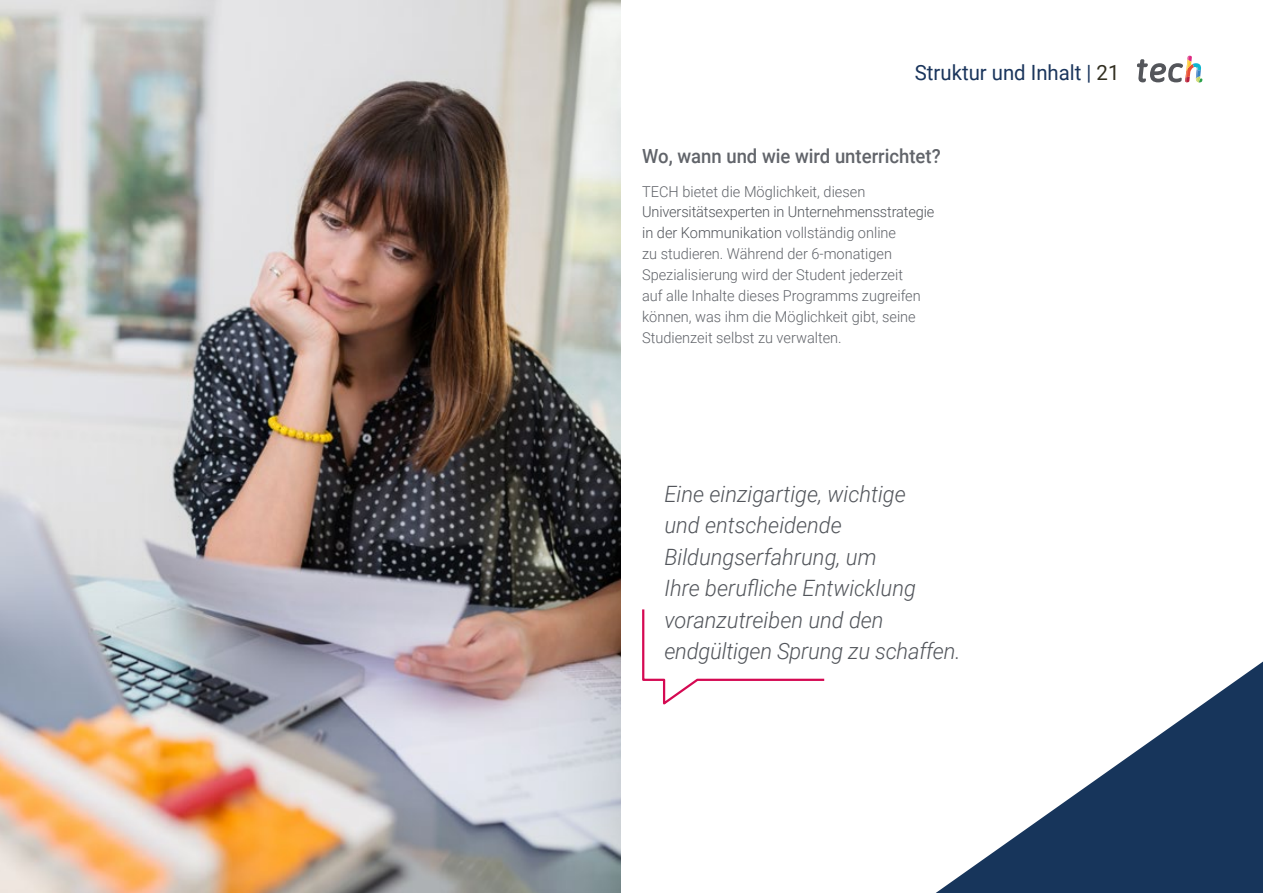
<style>
.page{position:relative;width:1263px;height:893px;background:#fff}
.page>*{position:absolute;margin:0;border:0;box-sizing:border-box;transform-origin:0 0}
.t1{font:italic 300 22.5px/31.5px "Roboto";color:#52555b}
.t2{font:21px "Roboto";color:#1a355c}
.t3{font:500 19.5px "Roboto";color:#61646a;scale:.95 1}
.t4{font:300 15px/21px "Roboto";color:#61646a}
.s1{color:#312e20}
.s2{color:#52555b}
</style>
<div class="page">
<img style="left:0;top:0;width:621px;height:893px">
<svg style="left:1137px;top:56px;width:65px;height:27px"></svg>
<svg style="left:936px;top:661px;width:327px;height:232px"></svg>
<svg style="left:642px;top:609px;width:183px;height:96px"></svg>
<h2 class="t2" style="left:915px;top:57px;width:206px">Struktur und Inhalt | <span class="s1">21</span></h2>
<h3 class="t3" style="left:642px;top:143px;width:316px">Wo, wann und wie wird unterrichtet?</h3>
<p class="t4" style="left:642px;top:181px;width:225px">TECH bietet die Möglichkeit, diesen</p>
<p class="t4" style="left:642px;top:200px;width:294px"><span class="s2">Universitätsexperten in Unternehmensstrategie in der Kommunikation</span> vollständig online<br>zu studieren. Während der 6-monatigen Spezialisierung wird der Student jederzeit<br>auf alle Inhalte dieses Programms zugreifen können, was ihm die Möglichkeit gibt, seine Studienzeit selbst zu verwalten.</p>
<h1 class="t1" style="left:664px;top:477px;width:298px">Eine einzigartige, wichtige<br>und entscheidende<br>Bildungserfahrung, um<br>Ihre berufliche Entwicklung voranzutreiben und den endgültigen Sprung zu schaffen.</h1>
</div>
